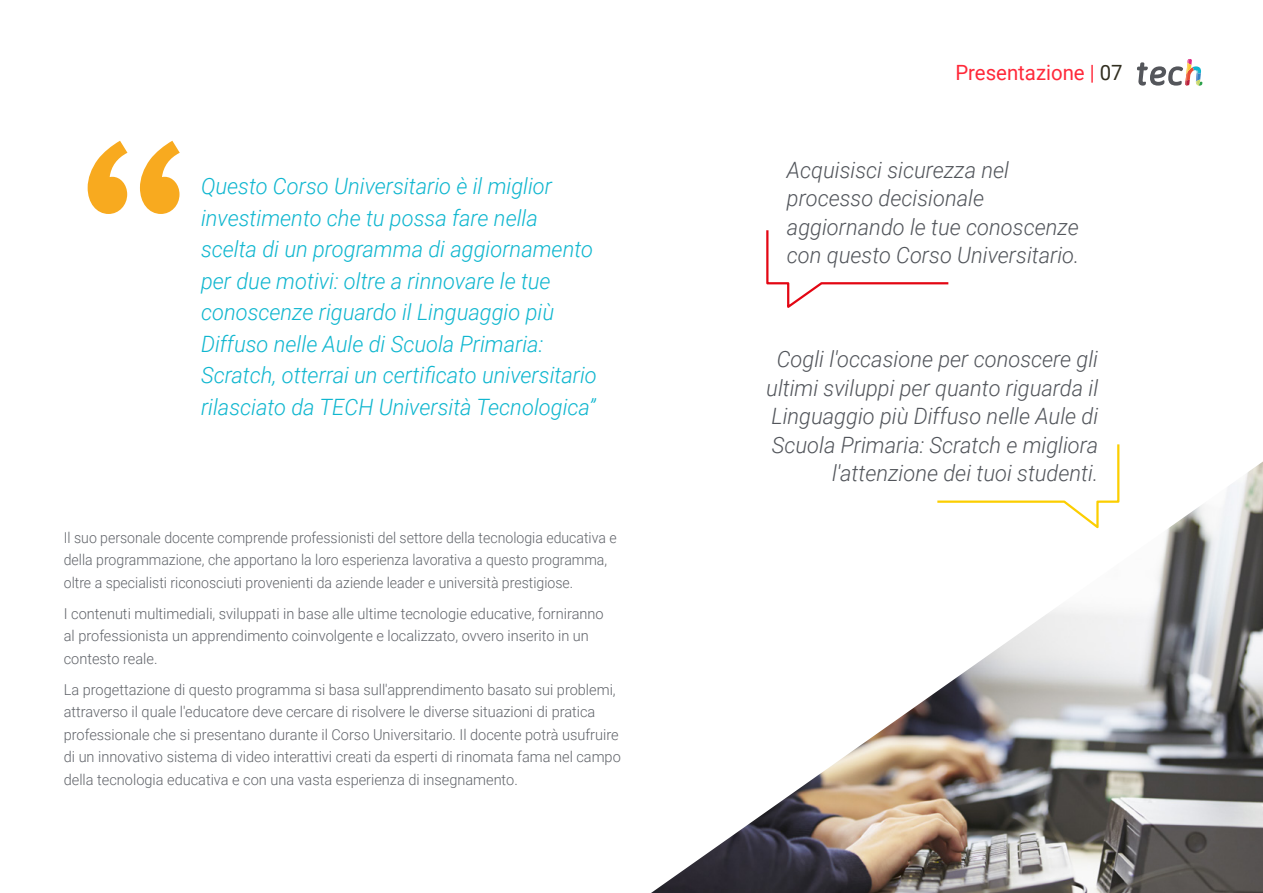
<style>
.page{position:relative;width:1263px;height:893px;background:#fff}
.page>*{position:absolute;margin:0;border:0;box-sizing:border-box;transform-origin:0 0}
.t1{font:italic 300 22.5px/31.5px "Roboto";color:#0fb6cf}
.t2{font:italic 300 22.5px/28.5px "Roboto";color:#52555b;text-align:right}
.t3{font:21px "Roboto";color:#ff293a}
.t4{font:300 15px/22.5px "Roboto";color:#61646a}
.t5{font:300 15px/22.5px "Roboto";color:#61646a;scale:.94 1}
.s1{color:#312e20}
</style>
<div class="page">
<svg style="left:88px;top:141px;width:92px;height:73px"></svg>
<img style="left:651px;top:461px;width:612px;height:432px">
<svg style="left:935px;top:444px;width:185px;height:88px"></svg>
<svg style="left:766px;top:230px;width:183px;height:78px"></svg>
<svg style="left:1137px;top:59px;width:65px;height:27px"></svg>
<p class="t1" style="left:201px;top:170px;width:397px">Questo Corso Universitario è il miglior investimento che tu possa fare nella scelta di un programma di aggiornamento per due motivi: oltre a rinnovare le tue conoscenze riguardo il Linguaggio più Diffuso nelle Aule di Scuola Primaria:<br>Scratch, otterrai un certificato universitario rilasciato da TECH Università Tecnologica”</p>
<p class="t5" style="left:64px;top:525px;width:590px">Il suo personale docente comprende professionisti del settore della tecnologia educativa e della programmazione, che apportano la loro esperienza lavorativa a questo programma, oltre a specialisti riconosciuti provenienti da aziende leader e università prestigiose.</p>
<p class="t4" style="left:64px;top:601px;width:541px">I contenuti multimediali, sviluppati in base alle ultime tecnologie educative, forniranno al professionista un apprendimento coinvolgente e localizzato, ovvero inserito in un contesto reale.</p>
<p class="t4" style="left:64px;top:677px;width:559px">La progettazione di questo programma si basa sull'apprendimento basato sui problemi, attraverso il quale l'educatore deve cercare di risolvere le diverse situazioni di pratica professionale che si presentano durante il Corso Universitario. Il docente potrà usufruire di un innovativo sistema di video interattivi creati da esperti di rinomata fama nel campo della tecnologia educativa e con una vasta esperienza di insegnamento.</p>
<h2 class="t3" style="left:955px;top:57px;width:169px">Presentazione | <span class="s1">07</span></h2>
<h1 class="t2" style="left:787px;top:155px;width:294px;text-align:left">Acquisisci sicurezza nel processo decisionale aggiornando le tue conoscenze con questo Corso Universitario.</h1>
<h1 class="t2" style="left:766px;top:344px;width:333px">Cogli l'occasione per conoscere gli ultimi sviluppi per quanto riguarda il Linguaggio più Diffuso nelle Aule di Scuola Primaria: Scratch e migliora l'attenzione dei tuoi studenti.</h1>
</div>
